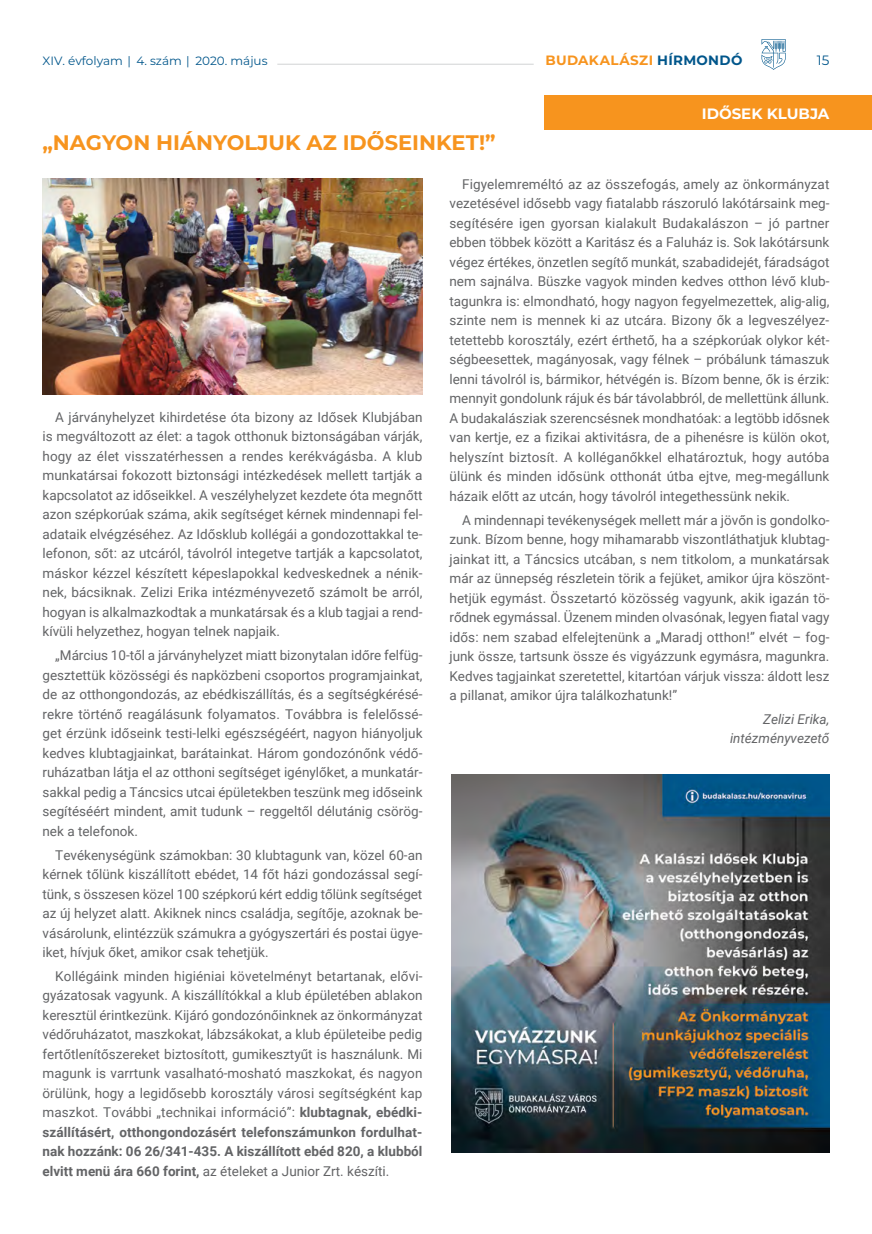
<style>
.page{position:relative;width:872px;height:1234px;background:#fff}
.page>*{position:absolute;margin:0;border:0;box-sizing:border-box;transform-origin:0 0}
.t1{font:700 21px "Montserrat";color:#f7941e}
.t2{font:700 15px "Montserrat";color:#fff}
.t3{font:13.5px/19.5px "Roboto";color:#636466;text-align:justify}
.t4{font:italic 13.5px/19.5px "Roboto";color:#636466;text-align:right}
.t5{font:700 13.5px "Montserrat";letter-spacing:.025em;color:#f7941e}
.t6{font:13.5px "Montserrat";color:#00568b}
.t7{font:12px "Montserrat";color:#00568b}
.s1{color:#00568b}
.s2{font-weight:700}
</style>
<div class="page">
<hr style="left:277px;top:64px;width:256px;height:1px;background:#d1d3d4">
<svg style="left:761px;top:39px;width:25px;height:31px"></svg>
<div style="left:544px;top:96px;width:328px;height:34px;background:#f7941e"></div>
<img style="left:43px;top:179px;width:379px;height:215px">
<img style="left:451px;top:774px;width:378px;height:378px">
<p class="t7" style="left:43px;top:52px;width:226px">XIV. évfolyam | 4. szám | 2020. május</p>
<p class="t5" style="left:545px;top:50px;width:198px">BUDAKALÁSZI <span class="s1">HÍRMONDÓ</span></p>
<p class="t6" style="left:817px;top:51px;width:14px">15</p>
<h1 class="t1" style="left:43px;top:127px;width:455px">„NAGYON HIÁNYOLJUK AZ IDŐSEINKET!”</h1>
<p class="t2" style="left:701px;top:103px;width:129px">IDŐSEK KLUBJA</p>
<p class="t3" style="left:43px;top:406px;width:381px;text-indent:13px">A járványhelyzet kihirdetése óta bizony az Idősek Klubjában is megváltozott az élet: a tagok otthonuk biztonságában várják, hogy az élet visszatérhessen a rendes kerékvágásba. A klub munkatársai fokozott biztonsági intézkedések mellett tartják a kapcsolatot az időseikkel. A veszélyhelyzet kezdete óta megnőtt azon szépkorúak száma, akik segítséget kérnek mindennapi fel&shy;adataik elvégzéséhez. Az Idősklub kollégái a gondozottakkal te&shy;lefonon, sőt: az utcáról, távolról integetve tartják a kapcsolatot, máskor kézzel készített képeslapokkal kedveskednek a nénik&shy;nek, bácsiknak. Zelizi Erika intézményvezető számolt be arról, hogyan is alkalmazkodtak a munkatársak és a klub tagjai a rend&shy;kívüli helyzethez, hogyan telnek napjaik.</p>
<p class="t3" style="left:43px;top:645px;width:381px;text-indent:13px">„Március 10-től a járványhelyzet miatt bizonytalan időre felfüg&shy;gesztettük közösségi és napközbeni csoportos programjainkat, de az otthongondozás, az ebédkiszállítás, és a segítségkérésé&shy;rekre történő reagálásunk folyamatos. Továbbra is felelőssé&shy;get érzünk időseink testi-lelki egészségéért, nagyon hiányoljuk kedves klubtagjainkat, barátainkat. Három gondozónőnk védő&shy;ruházatban látja el az otthoni segítséget igénylőket, a munkatár&shy;sakkal pedig a Táncsics utcai épületekben teszünk meg időseink segítéséért mindent, amit tudunk – reggeltől délutánig csörög&shy;nek a telefonok.</p>
<p class="t3" style="left:43px;top:844px;width:381px;text-indent:13px">Tevékenységünk számokban: 30 klubtagunk van, közel 60-an kérnek tőlünk kiszállított ebédet, 14 főt házi gondozással segí&shy;tünk, s összesen közel 100 szépkorú kért eddig tőlünk segítséget az új helyzet alatt. Akiknek nincs családja, segítője, azoknak be&shy;vásárolunk, elintézzük számukra a gyógyszertári és postai ügye&shy;iket, hívjuk őket, amikor csak tehetjük.</p>
<p class="t3" style="left:43px;top:965px;width:381px;text-indent:13px">Kollégáink minden higiéniai követelményt betartanak, elővi&shy;gyázatosak vagyunk. A kiszállítókkal a klub épületében ablakon keresztül érintkezünk. Kijáró gondozónőinknek az önkormányzat védőruházatot, maszkokat, lábzsákokat, a klub épületeibe pedig fertőtlenítőszereket biztosított, gumikesztyűt is használunk. Mi magunk is varrtunk vasalható-mosható maszkokat, és nagyon örülünk, hogy a legidősebb korosztály városi segítségként kap maszkot. További „technikai információ”: <span class="s2">klubtagnak, ebédki&shy;szállításért, otthongondozásért telefonszámunkon fordulhat&shy;nak hozzánk: 06 26/341-435. A kiszállított ebéd 820, a klubból elvitt menü ára 660 forint,</span> az ételeket a Junior Zrt. készíti.</p>
<p class="t3" style="left:449px;top:173px;width:381px;text-indent:13px">Figyelemreméltó az az összefogás, amely az önkormányzat vezetésével idősebb vagy fiatalabb rászoruló lakótársaink meg&shy;segítésére igen gyorsan kialakult Budakalászon – jó partner ebben többek között a Karitász és a Faluház is. Sok lakótársunk végez értékes, önzetlen segítő munkát, szabadidejét, fáradságot nem sajnálva. Büszke vagyok minden kedves otthon lévő klub&shy;tagunkra is: elmondható, hogy nagyon fegyelmezettek, alig-alig, szinte nem is mennek ki az utcára. Bizony ők a legveszélyez&shy;tetettebb korosztály, ezért érthető, ha a szépkorúak olykor két&shy;ségbeesettek, magányosak, vagy félnek – próbálunk támaszuk lenni távolról is, bármikor, hétvégén is. Bízom benne, ők is érzik: mennyit gondolunk rájuk és bár távolabbról, de mellettünk állunk.<br>A budakalásziak szerencsésnek mondhatóak: a legtöbb idősnek van kertje, ez a fizikai aktivitásra, de a pihenésre is külön okot, helyszínt biztosít. A kolléganőkkel elhatároztuk, hogy autóba ülünk és minden idősünk otthonát útba ejtve, meg-megállunk házaik előtt az utcán, hogy távolról integethessünk nekik.</p>
<p class="t3" style="left:449px;top:509px;width:381px;text-indent:13px">A mindennapi tevékenységek mellett már a jövőn is gondolko&shy;zunk. Bízom benne, hogy mihamarabb viszontláthatjuk klubtag&shy;jainkat itt, a Táncsics utcában, s nem titkolom, a munkatársak már az ünnepség részletein törik a fejüket, amikor újra köszönt&shy;hetjük egymást. Összetartó közösség vagyunk, akik igazán tö&shy;rődnek egymással. Üzenem minden olvasónak, legyen fiatal vagy idős: nem szabad elfelejtenünk a „Maradj otthon!” elvét – fog&shy;junk össze, tartsunk össze és vigyázzunk egymásra, magunkra.<br>Kedves tagjainkat szeretettel, kitartóan várjuk vissza: áldott lesz a pillanat, amikor újra találkozhatunk!”</p>
<p class="t4" style="left:730px;top:708px;width:101px">Zelizi Erika, intézményvezető</p>
</div>
